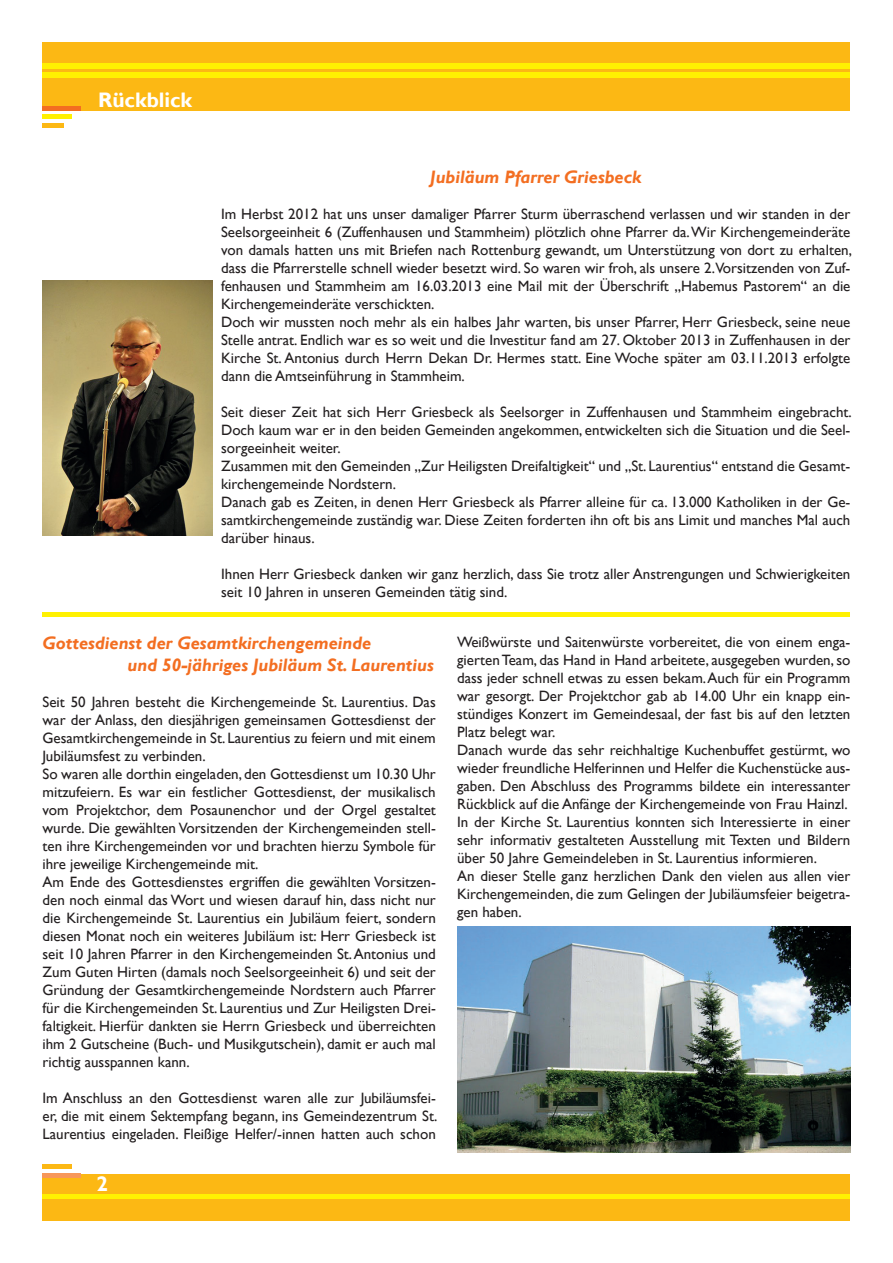
<style>
.page{position:relative;width:893px;height:1263px;background:#fff}
.page>*{position:absolute;margin:0;border:0;box-sizing:border-box;transform-origin:0 0}
.Seitenzahl{font:700 21px "Gill Sans";color:#fff}
.Seitenzahl-2{font:italic 700 18px "Gill Sans";color:#f36e21}
.Seitenzahl-3{font:15px/18px "Gill Sans";color:#231f20;text-align:justify}
</style>
<div class="page">
<div style="left:43px;top:43px;width:807px;height:68px;background:#fcb814"></div>
<div style="left:43px;top:64px;width:807px;height:5px;background:#fff101"></div>
<div style="left:43px;top:72px;width:807px;height:6px;background:#fff101"></div>
<div style="left:43px;top:106px;width:38px;height:5px;background:#f36e21"></div>
<hr style="left:43px;top:115px;width:29px;height:4px;background:#fff101">
<div style="left:43px;top:123px;width:21px;height:5px;background:#fcb814"></div>
<div style="left:43px;top:1174px;width:807px;height:46px;background:#fcb814"></div>
<hr style="left:43px;top:1194px;width:807px;height:4px;background:#fff101">
<hr style="left:43px;top:1173px;width:38px;height:4px;background:#f7975a">
<div style="left:43px;top:1164px;width:29px;height:5px;background:#fcb814"></div>
<div style="left:43px;top:612px;width:807px;height:5px;background:#fff101"></div>
<img style="left:43px;top:281px;width:169px;height:255px">
<img style="left:457px;top:926px;width:393px;height:226px">
<p class="Seitenzahl" style="left:98px;top:87px;width:96px">Rückblick</p>
<p class="Seitenzahl-2" style="left:430px;top:166px;width:213px">Jubiläum Pfarrer Griesbeck</p>
<p class="Seitenzahl-3" style="left:221px;top:205px;width:632px">Im Herbst 2012 hat uns unser damaliger Pfarrer Sturm überraschend verlassen und wir standen in der Seelsorgeeinheit 6 (Zuffenhausen und Stammheim) plötzlich ohne Pfarrer da. Wir Kirchengemeinderäte von damals hatten uns mit Briefen nach Rottenburg gewandt, um Unterstützung von dort zu erhalten, dass die Pfarrerstelle schnell wieder besetzt wird. So waren wir froh, als unsere 2.Vorsitzenden von Zuf&shy;fenhausen und Stammheim am 16.03.2013 eine Mail mit der Überschrift „Habemus Pastorem“ an die Kirchengemeinderäte verschickten.</p>
<p class="Seitenzahl-3" style="left:221px;top:313px;width:631px">Doch wir mussten noch mehr als ein halbes Jahr warten, bis unser Pfarrer, Herr Griesbeck, seine neue Stelle antrat. Endlich war es so weit und die Investitur fand am 27. Oktober 2013 in Zuffenhausen in der Kirche St. Antonius durch Herrn Dekan Dr. Hermes statt. Eine Woche später am 03.11.2013 erfolgte dann die Amtseinführung in Stammheim.</p>
<p class="Seitenzahl-3" style="left:221px;top:403px;width:632px">Seit dieser Zeit hat sich Herr Griesbeck als Seelsorger in Zuffenhausen und Stammheim eingebracht.<br>Doch kaum war er in den beiden Gemeinden angekommen, entwickelten sich die Situation und die Seel&shy;sorgeeinheit weiter.</p>
<p class="Seitenzahl-3" style="left:221px;top:457px;width:631px">Zusammen mit den Gemeinden „Zur Heiligsten Dreifaltigkeit“ und „St. Laurentius“ entstand die Gesamt&shy;kirchengemeinde Nordstern.</p>
<p class="Seitenzahl-3" style="left:221px;top:493px;width:631px">Danach gab es Zeiten, in denen Herr Griesbeck als Pfarrer alleine für ca. 13.000 Katholiken in der Ge&shy;samtkirchengemeinde zuständig war. Diese Zeiten forderten ihn oft bis ans Limit und manches Mal auch darüber hinaus.</p>
<p class="Seitenzahl-3" style="left:221px;top:565px;width:631px">Ihnen Herr Griesbeck danken wir ganz herzlich, dass Sie trotz aller Anstrengungen und Schwierigkeiten seit 10 Jahren in unseren Gemeinden tätig sind.</p>
<p class="Seitenzahl-2" style="left:43px;top:632px;width:330px">Gottesdienst der Gesamtkirchengemeinde</p>
<p class="Seitenzahl-2" style="left:128px;top:654px;width:308px">und 50-jähriges Jubiläum St. Laurentius</p>
<p class="Seitenzahl-3" style="left:43px;top:693px;width:395px">Seit 50 Jahren besteht die Kirchengemeinde St. Laurentius. Das war der Anlass, den diesjährigen gemeinsamen Gottesdienst der Gesamtkirchengemeinde in St. Laurentius zu feiern und mit einem Jubiläumsfest zu verbinden.</p>
<p class="Seitenzahl-3" style="left:43px;top:765px;width:395px">So waren alle dorthin eingeladen, den Gottesdienst um 10.30 Uhr mitzufeiern. Es war ein festlicher Gottesdienst, der musikalisch vom Projektchor, dem Posaunenchor und der Orgel gestaltet wurde. Die gewählten Vorsitzenden der Kirchengemeinden stell&shy;ten ihre Kirchengemeinden vor und brachten hierzu Symbole für ihre jeweilige Kirchengemeinde mit.</p>
<p class="Seitenzahl-3" style="left:43px;top:873px;width:395px">Am Ende des Gottesdienstes ergriffen die gewählten Vorsitzen&shy;den noch einmal das Wort und wiesen darauf hin, dass nicht nur die Kirchengemeinde St. Laurentius ein Jubiläum feiert, sondern diesen Monat noch ein weiteres Jubiläum ist: Herr Griesbeck ist seit 10 Jahren Pfarrer in den Kirchengemeinden St. Antonius und Zum Guten Hirten (damals noch Seelsorgeeinheit 6) und seit der Gründung der Gesamtkirchengemeinde Nordstern auch Pfarrer für die Kirchengemeinden St. Laurentius und Zur Heiligsten Drei&shy;faltigkeit. Hierfür dankten sie Herrn Griesbeck und überreichten ihm 2 Gutscheine (Buch- und Musikgutschein), damit er auch mal richtig ausspannen kann.</p>
<p class="Seitenzahl-3" style="left:43px;top:1089px;width:396px">Im Anschluss an den Gottesdienst waren alle zur Jubiläumsfei&shy;er, die mit einem Sektempfang begann, ins Gemeindezentrum St.<br>Laurentius eingeladen. Fleißige Helfer/-innen hatten auch schon</p>
<p class="Seitenzahl-3" style="left:457px;top:633px;width:395px">Weißwürste und Saitenwürste vorbereitet, die von einem enga&shy;gierten Team, das Hand in Hand arbeitete, ausgegeben wurden, so dass jeder schnell etwas zu essen bekam. Auch für ein Programm war gesorgt. Der Projektchor gab ab 14.00 Uhr ein knapp ein&shy;stündiges Konzert im Gemeindesaal, der fast bis auf den letzten Platz belegt war.</p>
<p class="Seitenzahl-3" style="left:457px;top:741px;width:395px">Danach wurde das sehr reichhaltige Kuchenbuffet gestürmt, wo wieder freundliche Helferinnen und Helfer die Kuchenstücke aus&shy;gaben. Den Abschluss des Programms bildete ein interessanter Rückblick auf die Anfänge der Kirchengemeinde von Frau Hainzl.</p>
<p class="Seitenzahl-3" style="left:457px;top:813px;width:395px">In der Kirche St. Laurentius konnten sich Interessierte in einer sehr informativ gestalteten Ausstellung mit Texten und Bildern über 50 Jahre Gemeindeleben in St. Laurentius informieren.</p>
<p class="Seitenzahl-3" style="left:457px;top:867px;width:395px">An dieser Stelle ganz herzlichen Dank den vielen aus allen vier Kirchengemeinden, die zum Gelingen der Jubiläumsfeier beigetra&shy;gen haben.</p>
<p class="Seitenzahl" style="left:96px;top:1171px;width:13px">2</p>
</div>
